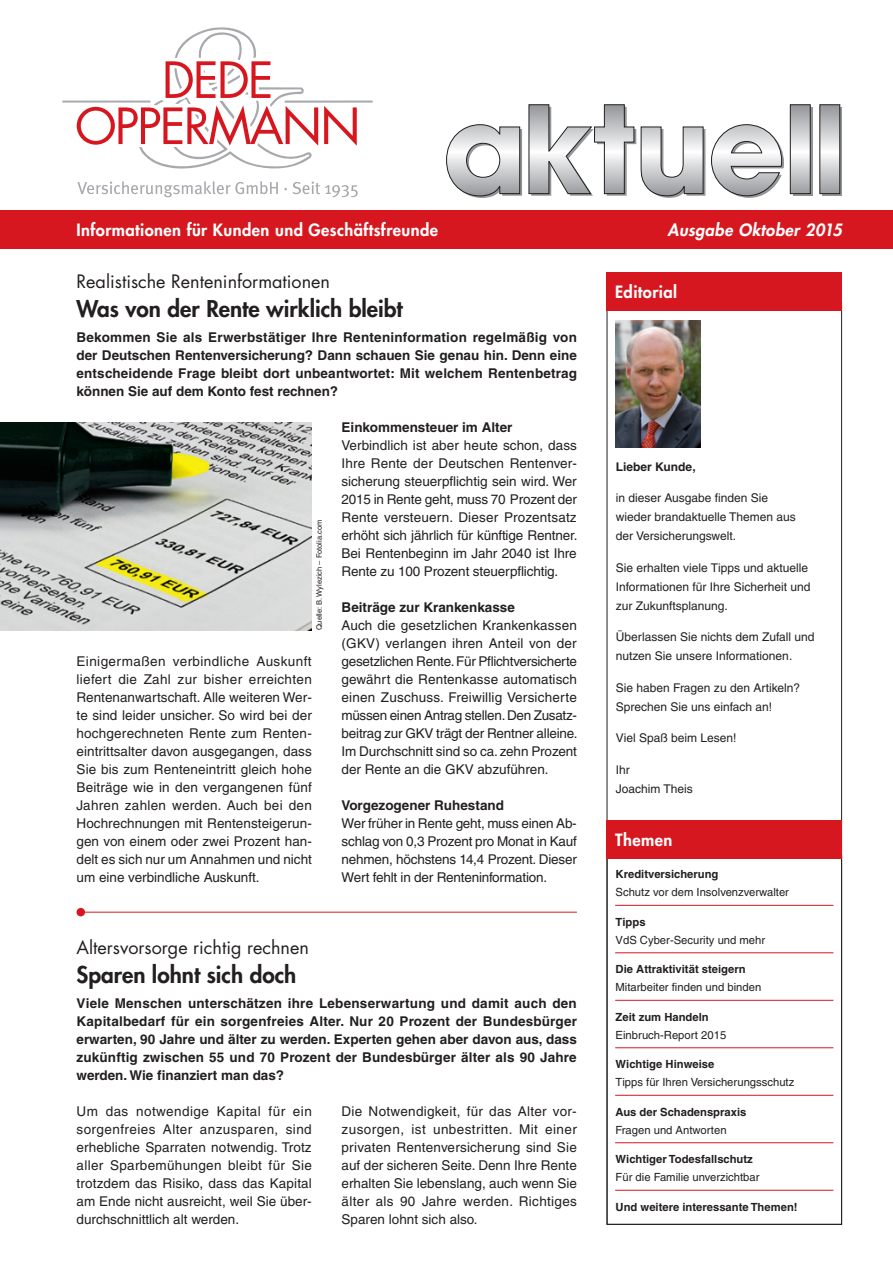
<style>
.page{position:relative;width:893px;height:1263px;background:#fff}
.page>*{position:absolute;margin:0;border:0;box-sizing:border-box;transform-origin:0 0}
.t1{font:800 22.5px "Futura LT";color:#231f20}
.t2{font:18px "Futura LT";color:#231f20}
.t3{font:800 16.5px "Futura LT";letter-spacing:.025em;color:#fff}
.t4{font:italic 800 16.5px "Futura LT";letter-spacing:.025em;color:#fff}
.t5{font:13.5px/18px "Helvetica LT";color:#231f20;text-align:justify}
.t6{font:700 13.5px/18px "Helvetica LT";color:#231f20;text-align:justify}
.t7{font:12px/18.9px "Helvetica LT";color:#231f20}
.t8{font:700 12px "Helvetica LT";color:#231f20}
.t9{font:11.25px "Helvetica LT";color:#231f20}
.t10{font:700 11.25px "Helvetica LT";color:#231f20}
.t11{font:7.5px "Helvetica LT";color:#231f20}
</style>
<div class="page">
<div style="left:822px;top:107px;width:20px;height:89px;background:#727275"></div>
<svg style="left:446px;top:104px;width:394px;height:94px"></svg>
<div style="left:0;top:210px;width:893px;height:38px;background:#d7171f"></div>
<svg style="left:62px;top:27px;width:311px;height:142px"></svg>
<svg style="left:77px;top:181px;width:201px;height:16px"></svg>
<svg style="left:293px;top:181px;width:65px;height:17px"></svg>
<div style="left:607px;top:272px;width:235px;height:39px;background:#d7171f"></div>
<img style="left:615px;top:320px;width:85px;height:128px">
<div style="left:607px;top:855px;width:235px;height:370px;border:1px solid #231f20"></div>
<div style="left:607px;top:821px;width:235px;height:38px;background:#d7171f"></div>
<hr style="left:615px;top:905px;width:218px;height:1px;background:#d7171f">
<hr style="left:615px;top:952px;width:218px;height:1px;background:#d7171f">
<hr style="left:615px;top:1000px;width:218px;height:1px;background:#d7171f">
<hr style="left:615px;top:1047px;width:218px;height:1px;background:#d7171f">
<hr style="left:615px;top:1095px;width:218px;height:1px;background:#d7171f">
<hr style="left:615px;top:1142px;width:218px;height:1px;background:#d7171f">
<hr style="left:615px;top:1190px;width:218px;height:1px;background:#d7171f">
<hr style="left:80px;top:912px;width:497px;height:1px;background:#d7171f">
<div style="left:77px;top:908px;width:8px;height:8px;background:#d7171f;border-radius:50%"></div>
<img style="left:0;top:423px;width:312px;height:207px">
<p class="t3" style="left:77px;top:218px;width:363px">Informationen für Kunden und Geschäftsfreunde</p>
<h2 class="t2" style="left:77px;top:270px;width:255px">Realistische Renteninformationen</h2>
<h1 class="t1" style="left:77px;top:293px;width:328px">Was von der Rente wirklich bleibt</h1>
<p class="t6" style="left:77px;top:328px;width:502px">Bekommen Sie als Erwerbstätiger Ihre Renteninformation regelmäßig von der Deutschen Rentenversicherung? Dann schauen Sie genau hin. Denn eine entscheidende Frage bleibt dort unbeantwortet: Mit welchem Rentenbetrag können Sie auf dem Konto fest rechnen?</p>
<p class="t11" style="left:315px;top:630px;width:112px;rotate:-90deg">Quelle: B. Wylezich – Fotolia.com</p>
<p class="t5" style="left:77px;top:652px;width:237px">Einigermaßen verbindliche Auskunft liefert die Zahl zur bisher erreichten Rentenanwartschaft. Alle weiteren Wer&shy;te sind leider unsicher. So wird bei der hochgerechneten Rente zum Renten&shy;eintrittsalter davon ausgegangen, dass Sie bis zum Renteneintritt gleich hohe Beiträge wie in den vergangenen fünf Jahren zahlen werden. Auch bei den Hochrechnungen mit Rentensteigerun&shy;gen von einem oder zwei Prozent han&shy;delt es sich nur um Annahmen und nicht um eine verbindliche Auskunft.</p>
<p class="t6" style="left:342px;top:418px;width:172px">Einkommensteuer im Alter</p>
<p class="t5" style="left:342px;top:436px;width:238px;text-align:left">Verbindlich ist aber heute schon, dass Ihre Rente der Deutschen Rentenver&shy;sicherung steuerpflichtig sein wird. Wer 2015 in Rente geht, muss 70 Prozent der Rente versteuern. Dieser Prozentsatz erhöht sich jährlich für künftige Rentner.<br>Bei Rentenbeginn im Jahr 2040 ist Ihre Rente zu 100 Prozent steuerpflichtig.</p>
<p class="t6" style="left:342px;top:598px;width:175px">Beiträge zur Krankenkasse</p>
<p class="t5" style="left:342px;top:616px;width:238px">Auch die gesetzlichen Krankenkassen (GKV) verlangen ihren Anteil von der gesetzlichen Rente. Für Pflichtversicherte gewährt die Rentenkasse automatisch einen Zuschuss. Freiwillig Versicherte müssen einen Antrag stellen. Den Zusatz&shy;beitrag zur GKV trägt der Rentner alleine.<br>Im Durchschnitt sind so ca. zehn Prozent der Rente an die GKV abzuführen.</p>
<p class="t6" style="left:342px;top:796px;width:164px">Vorgezogener Ruhestand</p>
<p class="t5" style="left:342px;top:814px;width:237px">Wer früher in Rente geht, muss einen Ab&shy;schlag von 0,3 Prozent pro Monat in Kauf nehmen, höchstens 14,4 Prozent. Dieser Wert fehlt in der Renteninformation.</p>
<h2 class="t2" style="left:77px;top:936px;width:234px">Altersvorsorge richtig rechnen</h2>
<h1 class="t1" style="left:77px;top:959px;width:221px">Sparen lohnt sich doch</h1>
<p class="t6" style="left:77px;top:994px;width:502px">Viele Menschen unterschätzen ihre Lebenserwartung und damit auch den Kapitalbedarf für ein sorgenfreies Alter. Nur 20 Prozent der Bundesbürger erwarten, 90 Jahre und älter zu werden. Experten gehen aber davon aus, dass zukünftig zwischen 55 und 70 Prozent der Bundesbürger älter als 90 Jahre werden. Wie finanziert man das?</p>
<p class="t5" style="left:77px;top:1102px;width:237px">Um das notwendige Kapital für ein sorgenfreies Alter anzusparen, sind erhebliche Sparraten notwendig. Trotz aller Sparbemühungen bleibt für Sie trotzdem das Risiko, dass das Kapital am Ende nicht ausreicht, weil Sie über&shy;durchschnittlich alt werden.</p>
<p class="t5" style="left:342px;top:1102px;width:237px">Die Notwendigkeit, für das Alter vor&shy;zusorgen, ist unbestritten. Mit einer privaten Rentenversicherung sind Sie auf der sicheren Seite. Denn Ihre Rente erhalten Sie lebenslang, auch wenn Sie älter als 90 Jahre werden. Richtiges Sparen lohnt sich also.</p>
<p class="t4" style="left:668px;top:219px;width:176px">Ausgabe Oktober 2015</p>
<p class="t3" style="left:615px;top:281px;width:63px">Editorial</p>
<p class="t8" style="left:616px;top:459px;width:81px">Lieber Kunde,</p>
<p class="t7" style="left:616px;top:488px;width:182px">in dieser Ausgabe finden Sie wieder brandaktuelle Themen aus der Versicherungswelt.</p>
<p class="t7" style="left:616px;top:558px;width:196px">Sie erhalten viele Tipps und aktuelle<br>Informationen für Ihre Sicherheit und zur Zukunftsplanung.</p>
<p class="t7" style="left:616px;top:627px;width:200px">Überlassen Sie nichts dem Zufall und nutzen Sie unsere Informationen.</p>
<p class="t7" style="left:616px;top:678px;width:186px">Sie haben Fragen zu den Artikeln?<br>Sprechen Sie uns einfach an!</p>
<p class="t7" style="left:616px;top:729px;width:122px">Viel Spaß beim Lesen!</p>
<p class="t7" style="left:616px;top:760px;width:78px">Ihr<br>Joachim Theis</p>
<p class="t3" style="left:615px;top:829px;width:59px">Themen</p>
<p class="t10" style="left:616px;top:868px;width:104px">Kreditversicherung</p>
<p class="t9" style="left:616px;top:886px;width:175px">Schutz vor dem Insolvenzverwalter</p>
<p class="t10" style="left:616px;top:915px;width:32px">Tipps</p>
<p class="t9" style="left:616px;top:933px;width:151px">VdS Cyber-Security und mehr</p>
<p class="t10" style="left:616px;top:962px;width:132px">Die Attraktivität steigern</p>
<p class="t9" style="left:616px;top:981px;width:147px">Mitarbeiter finden und binden</p>
<p class="t10" style="left:616px;top:1010px;width:95px">Zeit zum Handeln</p>
<p class="t9" style="left:616px;top:1028px;width:112px">Einbruch-Report 2015</p>
<p class="t10" style="left:616px;top:1057px;width:100px">Wichtige Hinweise</p>
<p class="t9" style="left:616px;top:1076px;width:180px">Tipps für Ihren Versicherungsschutz</p>
<p class="t10" style="left:616px;top:1105px;width:132px">Aus der Schadenspraxis</p>
<p class="t9" style="left:616px;top:1123px;width:113px">Fragen und Antworten</p>
<p class="t10" style="left:616px;top:1152px;width:139px">Wichtiger Todesfallschutz</p>
<p class="t9" style="left:616px;top:1171px;width:145px">Für die Familie unverzichtbar</p>
<p class="t10" style="left:616px;top:1200px;width:184px">Und weitere interessante Themen!</p>
</div>
